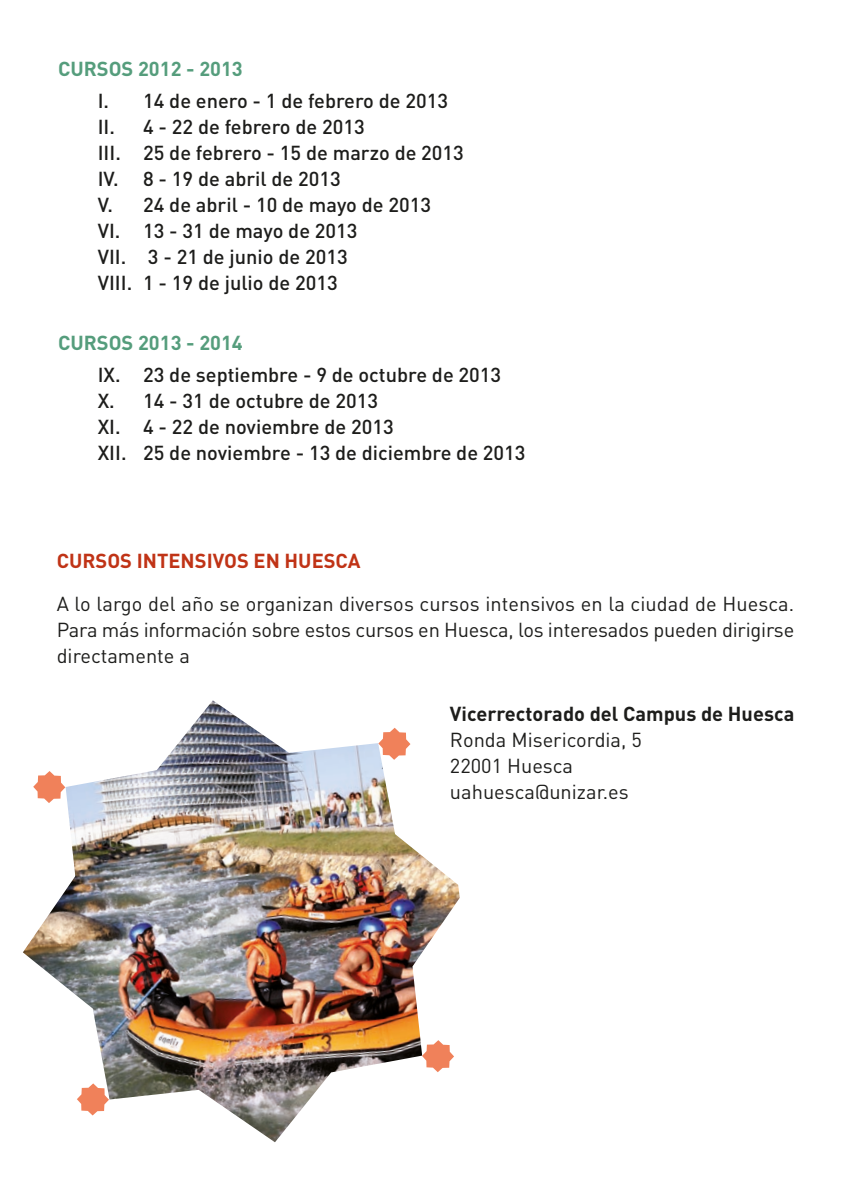
<style>
.page{position:relative;width:851px;height:1191px;background:#fff}
.page>*{position:absolute;margin:0;border:0;box-sizing:border-box;transform-origin:0 0}
.t1{font:500 20px/26px "DIN";color:#1d1d1b}
.t2{font:20px/26px "DIN";color:#1d1d1b;text-align:justify}
.t3{font:700 20px "DIN";color:#1d1d1b}
.t4{font:700 20px "DIN";color:#559d7c}
.t5{font:700 20px "DIN";color:#c03316}
</style>
<div class="page">
<img style="left:23px;top:700px;width:436px;height:442px">
<svg style="left:33px;top:771px;width:32px;height:32px"></svg>
<svg style="left:378px;top:727px;width:32px;height:33px"></svg>
<svg style="left:77px;top:1083px;width:32px;height:32px"></svg>
<svg style="left:422px;top:1040px;width:32px;height:32px"></svg>
<p class="t4" style="left:58px;top:62px;width:186px">CURSOS 2012 - 2013</p>
<p class="t1" style="left:98px;top:90px;width:367px">I. 14 de enero - 1 de febrero de 2013<br>II. 4 - 22 de febrero de 2013<br>III. 25 de febrero - 15 de marzo de 2013<br>IV. 8 - 19 de abril de 2013<br>V. 24 de abril - 10 de mayo de 2013<br>VI. 13 - 31 de mayo de 2013<br>VII. 3 - 21 de junio de 2013<br>VIII. 1 - 19 de julio de 2013</p>
<p class="t4" style="left:58px;top:336px;width:186px">CURSOS 2013 - 2014</p>
<p class="t1" style="left:98px;top:364px;width:429px">IX. 23 de septiembre - 9 de octubre de 2013<br>X. 14 - 31 de octubre de 2013<br>XI. 4 - 22 de noviembre de 2013<br>XII. 25 de noviembre - 13 de diciembre de 2013</p>
<p class="t5" style="left:57px;top:554px;width:305px">CURSOS INTENSIVOS EN HUESCA</p>
<p class="t2" style="left:57px;top:593px;width:739px">A lo largo del año se organizan diversos cursos intensivos en la ciudad de Huesca.<br>Para más información sobre estos cursos en Huesca, los interesados pueden dirigirse directamente a</p>
<p class="t3" style="left:450px;top:707px;width:346px">Vicerrectorado del Campus de Huesca</p>
<p class="t2" style="left:450px;top:729px;width:193px;text-align:left">Ronda Misericordia, 5<br>22001 Huesca uahuesca@unizar.es</p>
</div>
